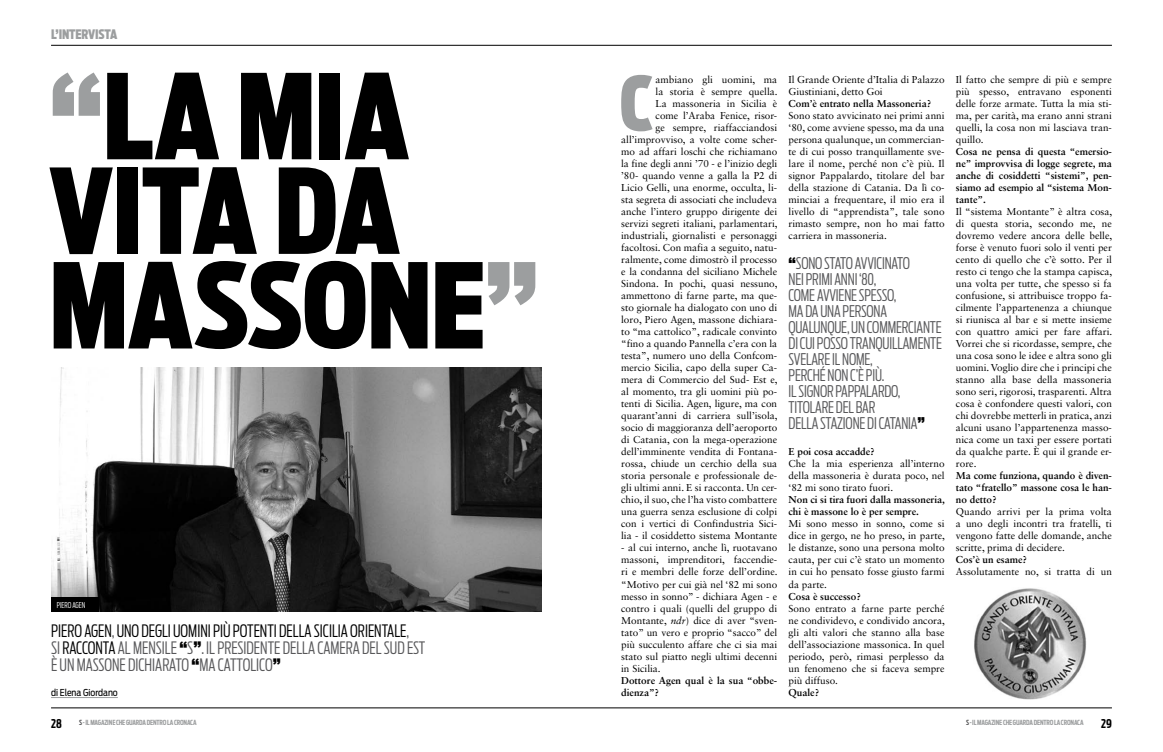
<style>
.page{position:relative;width:1163px;height:752px;background:#fff}
.page>*{position:absolute;margin:0;border:0;box-sizing:border-box;transform-origin:0 0}
.t1{font:900 116.5px/94.5px "Antenna Extra Cond";letter-spacing:-.01em;color:#000}
.t2{font:900 74.8px "Antenna Extra Cond";color:#9c9e9f}
.t3{font:300 17px/17px "Antenna Extra Cond";color:#58585a}
.t4{font:300 16px/16px "Antenna Extra Cond";letter-spacing:-.01em;color:#58585a}
.t5{font:900 13px "Antenna Extra Cond";letter-spacing:-.01em;color:#9c9e9f}
.t6{font:700 12px "Antenna Extra Cond";color:#000}
.t7{font:10px/12px "Sabon LT Std";color:#000;text-align:justify}
.t8{font:700 10px/12px "Sabon LT Std";color:#000;text-align:justify}
.t9{font:9.5px "Antenna Cond";color:#000}
.t10{font:300 8px "Antenna Extra Cond";color:#fff}
.t11{font:700 7px "Antenna Extra Cond";letter-spacing:-.02em;color:#9c9e9f}
.s1{color:#9c9e9f}
.s2{font-style:italic}
.s3{font-weight:900;color:#000}
.s4{color:#000}
.s5{color:#58585a}
</style>
<div class="page">
<hr style="left:51px;top:45px;width:1060px;height:1px;background:#000">
<hr style="left:51px;top:707px;width:1060px;height:1px;background:#000">
<img style="left:51px;top:368px;width:490px;height:243px">
<hr style="left:51px;top:696px;width:67px;height:1px;background:#9c9e9f">
<div style="left:51px;top:597px;width:48px;height:14px;background:#000"></div>
<img style="left:974px;top:588px;width:112px;height:111px">
<h3 class="t5" style="left:51px;top:26px;width:68px">L’INTERVISTA</h3>
<h1 class="t1" style="left:49px;top:70px;width:491px"><span class="s1">“</span>LA MIA<br>VITA DA<br>MASSONE<span class="s1">”</span></h1>
<p class="t7" style="left:955px;top:73px;width:157px">Il fatto che sempre di più e sempre più spesso, entravano esponenti delle forze armate. Tutta la mia sti&shy;ma, per carità, ma erano anni strani quelli, la cosa non mi lasciava tran&shy;quillo.</p>
<h2 class="t2" style="left:619px;top:59px;width:34px">C</h2>
<p class="t7" style="left:621px;top:73px;width:158px;text-align:right">ambiano gli uomini, ma<br>la storia è sempre quella.<br>La massoneria in Sicilia è<br>come l’Araba Fenice, risor-<br>ge sempre, riaffacciandosi all’improvviso, a volte come scher&shy;mo ad affari loschi che richiamano la fine degli anni ’70 - e l’inizio degli ’80- quando venne a galla la P2 di Licio Gelli, una enorme, occulta, li&shy;sta segreta di associati che includeva anche l’intero gruppo dirigente dei servizi segreti italiani, parlamentari, industriali, giornalisti e personaggi facoltosi. Con mafia a seguito, natu&shy;ralmente, come dimostrò il processo e la condanna del siciliano Michele Sindona. In pochi, quasi nessuno, ammettono di farne parte, ma que&shy;sto giornale ha dialogato con uno di loro, Piero Agen, massone dichiara&shy;to “ma cattolico”, radicale convinto “fino a quando Pannella c’era con la testa”, numero uno della Confcom&shy;mercio Sicilia, capo della super Ca&shy;mera di Commercio del Sud- Est e, al momento, tra gli uomini più po&shy;tenti di Sicilia. Agen, ligure, ma con quarant’anni di carriera sull’isola, socio di maggioranza dell’aeroporto di Catania, con la mega-operazione dell’imminente vendita di Fontana&shy;rossa, chiude un cerchio della sua storia personale e professionale de&shy;gli ultimi anni. E si racconta. Un cer&shy;chio, il suo, che l’ha visto combattere una guerra senza esclusione di colpi con i vertici di Confindustria Sici&shy;lia - il cosiddetto sistema Montante</p>
<p class="t7" style="left:621px;top:541px;width:158px">- al cui interno, anche lì, ruotavano massoni, imprenditori, faccendie&shy;ri e membri delle forze dell’ordine. “Motivo per cui già nel ‘82 mi sono messo in sonno” - dichiara Agen - e contro i quali (quelli del gruppo di Montante, <span class="s2">ndr</span>) dice di aver “sven&shy;tato” un vero e proprio “sacco” del più succulento affare che ci sia mai stato sul piatto negli ultimi decenni in Sicilia.</p>
<p class="t8" style="left:621px;top:673px;width:157px">Dottore Agen qual è la sua “obbe&shy;dienza”?</p>
<p class="t7" style="left:788px;top:73px;width:157px">Il Grande Oriente d’Italia di Palazzo<br>Giustiniani, detto Goi</p>
<p class="t8" style="left:788px;top:97px;width:144px">Com’è entrato nella Massoneria?</p>
<p class="t7" style="left:788px;top:109px;width:157px">Sono stato avvicinato nei primi anni ‘80, come avviene spesso, ma da una persona qualunque, un commercian&shy;te di cui posso tranquillamente sve&shy;lare il nome, perché non c’è più. Il signor Pappalardo, titolare del bar della stazione di Catania. Da lì co&shy;minciai a frequentare, il mio era il livello di “apprendista”, tale sono rimasto sempre, non ho mai fatto carriera in massoneria.</p>
<p class="t8" style="left:955px;top:145px;width:157px">Cosa ne pensa di questa “emersio&shy;ne” improvvisa di logge segrete, ma anche di cosiddetti “sistemi”, pen&shy;siamo ad esempio al “sistema Mon&shy;tante”.</p>
<p class="t7" style="left:955px;top:205px;width:158px">Il “sistema Montante” è altra cosa, di questa storia, secondo me, ne dovremo vedere ancora delle belle, forse è venuto fuori solo il venti per cento di quello che c’è sotto. Per il resto ci tengo che la stampa capisca, una volta per tutte, che spesso si fa confusione, si attribuisce troppo fa&shy;cilmente l’appartenenza a chiunque si riunisca al bar e si mette insieme con quattro amici per fare affari.<br>Vorrei che si ricordasse, sempre, che una cosa sono le idee e altra sono gli uomini. Voglio dire che i principi che stanno alla base della massoneria sono seri, rigorosi, trasparenti. Altra cosa è confondere questi valori, con chi dovrebbe metterli in pratica, anzi alcuni usano l’appartenenza masso&shy;nica come un taxi per essere portati da qualche parte. È qui il grande er&shy;rore.</p>
<p class="t8" style="left:955px;top:469px;width:157px">Ma come funziona, quando è diven&shy;tato “fratello” massone cosa le han&shy;no detto?</p>
<p class="t7" style="left:955px;top:505px;width:157px">Quando arrivi per la prima volta a uno degli incontri tra fratelli, ti vengono fatte delle domande, anche scritte, prima di decidere.</p>
<p class="t8" style="left:955px;top:553px;width:73px">Cos’è un esame?</p>
<p class="t7" style="left:955px;top:565px;width:157px">Assolutamente no, si tratta di un</p>
<p class="t4" style="left:788px;top:255px;width:155px"><span class="s3">“</span>SONO STATO AVVICINATO<br>NEI PRIMI ANNI ‘80,<br>COME AVVIENE SPESSO,<br>MA DA UNA PERSONA<br>QUALUNQUE, UN COMMERCIANTE<br>DI CUI POSSO TRANQUILLAMENTE<br>SVELARE IL NOME,<br>PERCHÉ NON C’È PIÙ.<br>IL SIGNOR PAPPALARDO,<br>TITOLARE DEL BAR<br>DELLA STAZIONE DI CATANIA<span class="s3">”</span></p>
<p class="t8" style="left:788px;top:445px;width:88px">E poi cosa accadde?</p>
<p class="t7" style="left:788px;top:457px;width:157px">Che la mia esperienza all’interno della massoneria è durata poco, nel ‘82 mi sono tirato fuori.</p>
<p class="t8" style="left:788px;top:493px;width:158px">Non ci si tira fuori dalla massoneria, chi è massone lo è per sempre.</p>
<p class="t7" style="left:788px;top:517px;width:158px">Mi sono messo in sonno, come si dice in gergo, ne ho preso, in parte, le distanze, sono una persona molto cauta, per cui c’è stato un momento in cui ho pensato fosse giusto farmi da parte.</p>
<p class="t8" style="left:788px;top:589px;width:74px">Cosa è successo?</p>
<p class="t7" style="left:788px;top:601px;width:158px">Sono entrato a farne parte perché ne condividevo, e condivido ancora, gli alti valori che stanno alla base dell’associazione massonica. In quel periodo, però, rimasi perplesso da un fenomeno che si faceva sempre più diffuso.</p>
<p class="t8" style="left:788px;top:685px;width:32px">Quale?</p>
<p class="t10" style="left:57px;top:599px;width:30px">PIERO AGEN</p>
<h3 class="t3" style="left:51px;top:622px;width:376px"><span class="s4">PIERO AGEN</span>, <span class="s4">UNO DEGLI UOMINI PIÙ POTENTI DELLA SICILIA ORIENTALE</span>,<br>SI <span class="s4">RACCONTA</span> AL MENSILE <span class="s3">“</span>S<span class="s3">”</span>. IL PRESIDENTE DELLA CAMERA DEL SUD EST<br>È UN MASSONE DICHIARATO <span class="s3">“</span>MA CATTOLICO<span class="s3">”</span></h3>
<p class="t9" style="left:51px;top:686px;width:68px">di Elena Giordano</p>
<p class="t6" style="left:51px;top:715px;width:12px">28</p>
<p class="t11" style="left:79px;top:718px;width:119px"><span class="s5">S</span> - IL MAGAZINE CHE GUARDA DENTRO LA CRONACA</p>
<p class="t11" style="left:965px;top:718px;width:119px"><span class="s5">S</span> - IL MAGAZINE CHE GUARDA DENTRO LA CRONACA</p>
<p class="t6" style="left:1100px;top:715px;width:12px">29</p>
</div>
